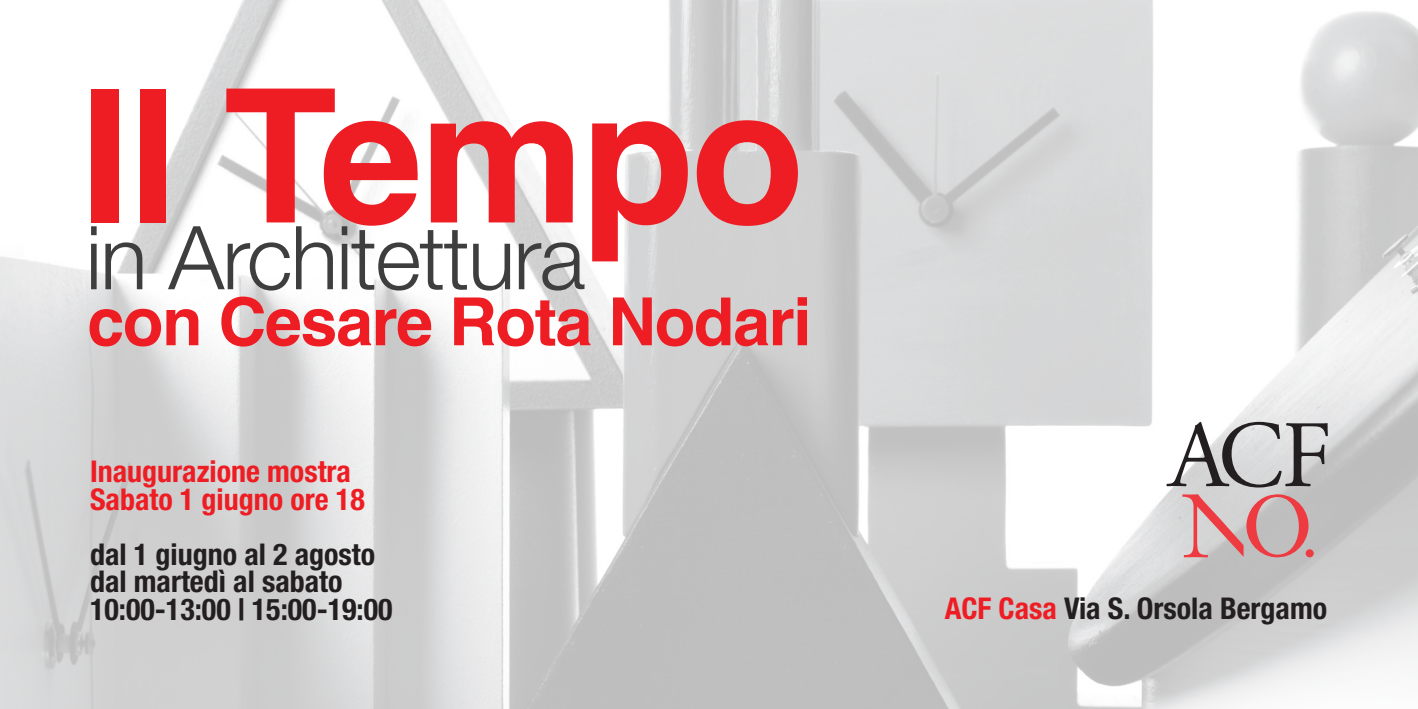
<style>
.page{position:relative;width:1418px;height:709px;background:#fff}
.page>*{position:absolute;margin:0;border:0;box-sizing:border-box;transform-origin:0 0}
.t1{font:700 186px "Helvetica";letter-spacing:-.02em;color:#ee1d23}
.t2{font:300 88.25px "Helvetica Neue LT Std";letter-spacing:-.02em;color:#3e3e3f}
.t3{font:700 66.25px "Helvetica";letter-spacing:-.02em;color:#ee1d23}
.t4{font:700 condensed 30px "Helvetica Neue";color:#231f20}
.t5{font:700 condensed 30px "Helvetica Neue";color:#ee1d23}
.s1{color:#ee1d23}
</style>
<div class="page">
<img style="left:0;top:0;width:1417px;height:709px">
<svg style="left:1166px;top:422px;width:161px;height:65px"></svg>
<svg style="left:1182px;top:494px;width:127px;height:65px"></svg>
<div style="left:1305px;top:549px;width:8px;height:8px;background:#ee3a41;border-radius:50%"></div>
<p class="t1" style="left:79px;top:7px;width:726px">Il Tempo</p>
<p class="t2" style="left:86px;top:204px;width:501px">in Architettura</p>
<p class="t3" style="left:87px;top:268px;width:726px">con Cesare Rota Nodari</p>
<p class="t5" style="left:90px;top:453px;width:262px">Inaugurazione mostra</p>
<p class="t5" style="left:90px;top:481px;width:276px">Sabato 1 giugno ore 18</p>
<p class="t4" style="left:90px;top:536px;width:287px">dal 1 giugno al 2 agosto</p>
<p class="t4" style="left:90px;top:563px;width:254px">dal martedì al sabato</p>
<p class="t4" style="left:90px;top:591px;width:304px">10:00-13:00 | 15:00-19:00</p>
<p class="t4" style="left:944px;top:590px;width:384px"><span class="s1">ACF Casa</span> Via S. Orsola Bergamo</p>
</div>
